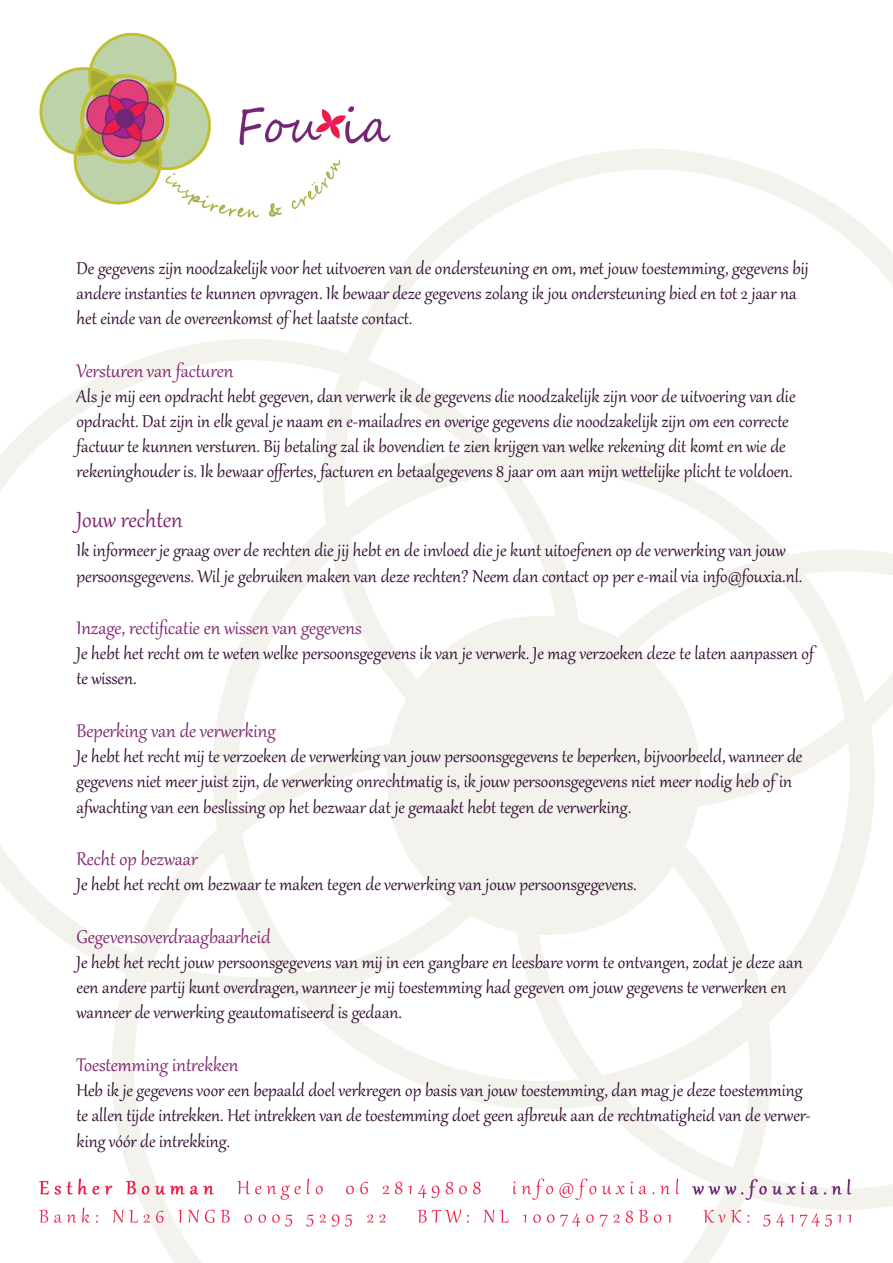
<style>
.page{position:relative;width:893px;height:1263px;background:#fff}
.page>*{position:absolute;margin:0;border:0;box-sizing:border-box;transform-origin:0 0}
.Kop_1{font:27px "Gabriola";color:#7f2470}
.Kop_2{font:22.5px "Gabriola";color:#7f2470}
.t1{font:21px/25.2px "Gabriola";color:#300c30}
</style>
<div class="page">
<img style="left:0;top:32px;width:893px;height:1231px">
<p class="t1" style="left:77px;top:254px;width:733px">De gegevens zijn noodzakelijk voor het uitvoeren van de ondersteuning en om, met jouw toestemming, gegevens bij andere instanties te kunnen opvragen. Ik bewaar deze gegevens zolang ik jou ondersteuning bied en tot 2 jaar na het einde van de overeenkomst of het laatste contact.</p>
<p class="Kop_2" style="left:77px;top:356px;width:158px">Versturen van facturen</p>
<p class="t1" style="left:77px;top:382px;width:720px">Als je mij een opdracht hebt gegeven, dan verwerk ik de gegevens die noodzakelijk zijn voor de uitvoering van die opdracht. Dat zijn in elk geval je naam en e-mailadres en overige gegevens die noodzakelijk zijn om een correcte factuur te kunnen versturen. Bij betaling zal ik bovendien te zien krijgen van welke rekening dit komt en wie de rekeninghouder is. Ik bewaar offertes, facturen en betaalgegevens 8 jaar om aan mijn wettelijke plicht te voldoen.</p>
<p class="Kop_1" style="left:77px;top:502px;width:108px">Jouw rechten</p>
<p class="t1" style="left:77px;top:536px;width:727px">Ik informeer je graag over de rechten die jij hebt en de invloed die je kunt uitoefenen op de verwerking van jouw persoonsgegevens. Wil je gebruiken maken van deze rechten? Neem dan contact op per e-mail via info@fouxia.nl.</p>
<p class="Kop_2" style="left:77px;top:613px;width:287px">Inzage, rectificatie en wissen van gegevens</p>
<p class="t1" style="left:77px;top:639px;width:739px">Je hebt het recht om te weten welke persoonsgegevens ik van je verwerk. Je mag verzoeken deze te laten aanpassen of te wissen.</p>
<p class="Kop_2" style="left:77px;top:716px;width:201px">Beperking van de verwerking</p>
<p class="t1" style="left:77px;top:742px;width:727px">Je hebt het recht mij te verzoeken de verwerking van jouw persoonsgegevens te beperken, bijvoorbeeld, wanneer de gegevens niet meer juist zijn, de verwerking onrechtmatig is, ik jouw persoonsgegevens niet meer nodig heb of in afwachting van een beslissing op het bezwaar dat je gemaakt hebt tegen de verwerking.</p>
<p class="Kop_2" style="left:77px;top:844px;width:123px">Recht op bezwaar</p>
<p class="t1" style="left:77px;top:870px;width:562px">Je hebt het recht om bezwaar te maken tegen de verwerking van jouw persoonsgegevens.</p>
<p class="Kop_2" style="left:77px;top:922px;width:196px">Gegevensoverdraagbaarheid</p>
<p class="t1" style="left:77px;top:948px;width:728px">Je hebt het recht jouw persoonsgegevens van mij in een gangbare en leesbare vorm te ontvangen, zodat je deze aan een andere partij kunt overdragen, wanneer je mij toestemming had gegeven om jouw gegevens te verwerken en wanneer de verwerking geautomatiseerd is gedaan.</p>
<p class="Kop_2" style="left:77px;top:1050px;width:163px">Toestemming intrekken</p>
<p class="t1" style="left:77px;top:1076px;width:736px">Heb ik je gegevens voor een bepaald doel verkregen op basis van jouw toestemming, dan mag je deze toestemming te allen tijde intrekken. Het intrekken van de toestemming doet geen afbreuk aan de rechtmatigheid van de verwer&shy;king vóór de intrekking.</p>
</div>
